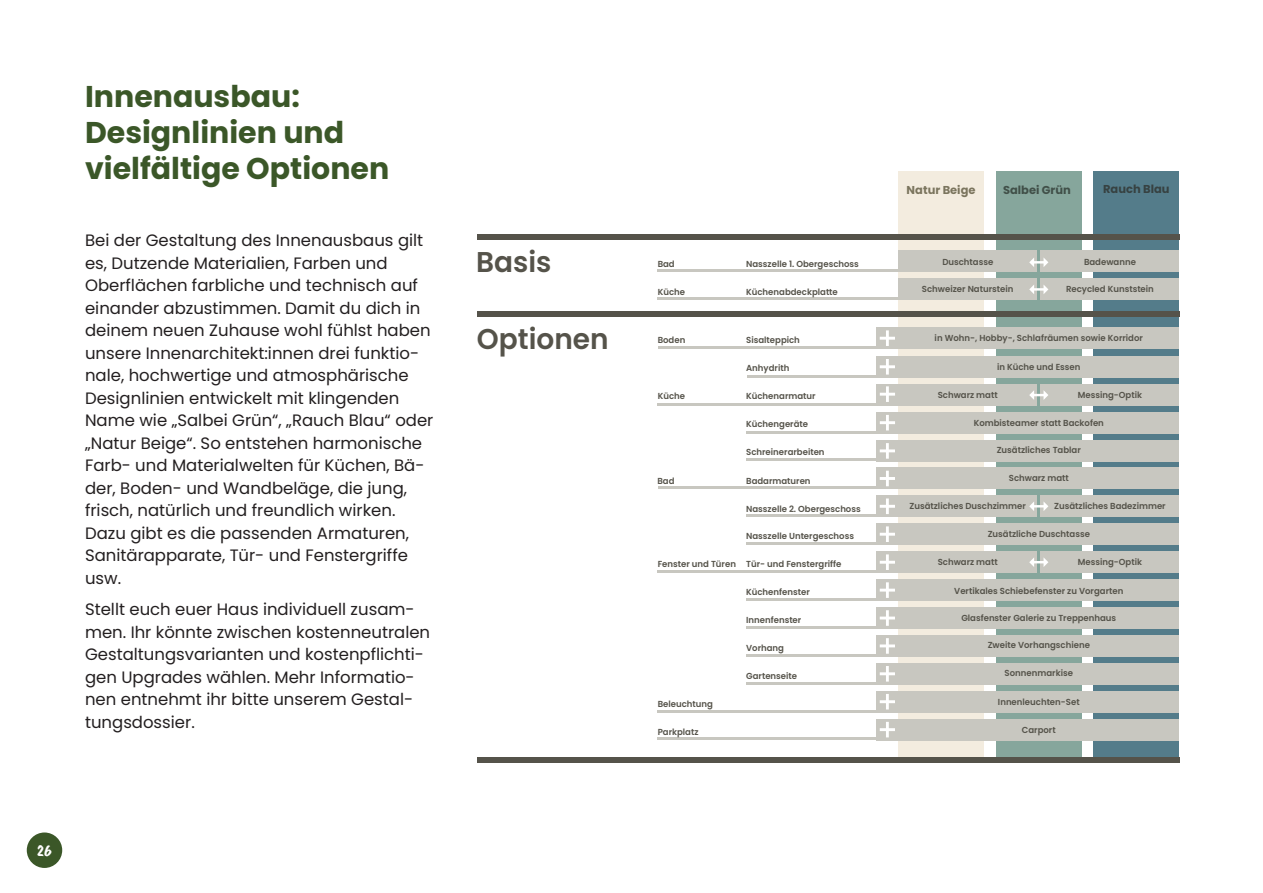
<style>
.page{position:relative;width:1263px;height:893px;background:#fff}
.page>*{position:absolute;margin:0;border:0;box-sizing:border-box;transform-origin:0 0}
.t1{font:700 30px/36px "Poppins";color:#3b5728}
.t2{font:600 28.65px "Poppins";color:#55534a}
.t3{font:16.5px/22.5px "Poppins";color:#231f20}
.t4{font:16.5px "Caveat Brush";color:#fff}
.t5{font:700 11.4px "Poppins";color:#7b755e}
.t6{font:700 11.4px "Poppins";color:#415049}
.t7{font:700 11.4px "Poppins";color:#374242}
.t8{font:600 8.7px "Poppins";color:#55534a}
</style>
<div class="page">
<div style="left:27px;top:832px;width:35px;height:36px;background:#3b5728;border-radius:50%"></div>
<div style="left:996px;top:171px;width:86px;height:589px;background:#86a69c"></div>
<div style="left:1093px;top:171px;width:86px;height:589px;background:#547c8a"></div>
<div style="left:898px;top:171px;width:86px;height:589px;background:#f3ecdf"></div>
<div style="left:876px;top:384px;width:161px;height:22px;background:#c8c7c0"></div>
<hr style="left:658px;top:403px;width:246px;height:3px;background:#c8c7c0">
<hr style="left:746px;top:430px;width:158px;height:3px;background:#c8c7c0">
<hr style="left:746px;top:458px;width:158px;height:3px;background:#c8c7c0">
<div style="left:1040px;top:384px;width:139px;height:22px;background:#c8c7c0"></div>
<div style="left:876px;top:412px;width:303px;height:21px;background:#c8c7c0"></div>
<div style="left:876px;top:440px;width:303px;height:21px;background:#c8c7c0"></div>
<div style="left:876px;top:356px;width:303px;height:22px;background:#c8c7c0"></div>
<hr style="left:747px;top:375px;width:158px;height:3px;background:#c8c7c0">
<svg style="left:880px;top:359px;width:15px;height:16px"></svg>
<div style="left:898px;top:251px;width:139px;height:21px;background:#c8c7c0"></div>
<hr style="left:658px;top:269px;width:257px;height:3px;background:#c8c7c0">
<div style="left:1040px;top:251px;width:139px;height:21px;background:#c8c7c0"></div>
<hr style="left:658px;top:297px;width:257px;height:3px;background:#c8c7c0">
<div style="left:898px;top:279px;width:139px;height:21px;background:#c8c7c0"></div>
<div style="left:1040px;top:279px;width:139px;height:21px;background:#c8c7c0"></div>
<div style="left:876px;top:495px;width:161px;height:22px;background:#c8c7c0"></div>
<div style="left:876px;top:468px;width:303px;height:21px;background:#c8c7c0"></div>
<hr style="left:658px;top:486px;width:272px;height:3px;background:#c8c7c0">
<hr style="left:746px;top:514px;width:184px;height:3px;background:#c8c7c0">
<hr style="left:746px;top:542px;width:184px;height:3px;background:#c8c7c0">
<div style="left:876px;top:523px;width:303px;height:22px;background:#c8c7c0"></div>
<div style="left:1040px;top:495px;width:139px;height:22px;background:#c8c7c0"></div>
<div style="left:876px;top:327px;width:303px;height:22px;background:#c8c7c0"></div>
<hr style="left:658px;top:346px;width:259px;height:3px;background:#c8c7c0">
<hr style="left:658px;top:570px;width:255px;height:3px;background:#c8c7c0">
<hr style="left:746px;top:598px;width:167px;height:3px;background:#c8c7c0">
<hr style="left:746px;top:626px;width:167px;height:3px;background:#c8c7c0">
<hr style="left:746px;top:654px;width:167px;height:3px;background:#c8c7c0">
<hr style="left:746px;top:682px;width:167px;height:3px;background:#c8c7c0">
<div style="left:1040px;top:551px;width:139px;height:22px;background:#c8c7c0"></div>
<div style="left:876px;top:579px;width:303px;height:22px;background:#c8c7c0"></div>
<div style="left:876px;top:607px;width:303px;height:22px;background:#c8c7c0"></div>
<div style="left:876px;top:635px;width:303px;height:22px;background:#c8c7c0"></div>
<div style="left:876px;top:663px;width:303px;height:22px;background:#c8c7c0"></div>
<div style="left:876px;top:551px;width:161px;height:22px;background:#c8c7c0"></div>
<div style="left:876px;top:691px;width:303px;height:21px;background:#c8c7c0"></div>
<hr style="left:658px;top:710px;width:255px;height:2px;background:#c8c7c0">
<div style="left:876px;top:719px;width:303px;height:21px;background:#c8c7c0"></div>
<hr style="left:658px;top:737px;width:255px;height:3px;background:#c8c7c0">
<svg style="left:1029px;top:390px;width:19px;height:10px"></svg>
<svg style="left:1029px;top:557px;width:19px;height:10px"></svg>
<svg style="left:1029px;top:502px;width:19px;height:9px"></svg>
<svg style="left:1029px;top:285px;width:19px;height:9px"></svg>
<svg style="left:1029px;top:258px;width:19px;height:9px"></svg>
<svg style="left:880px;top:415px;width:15px;height:15px"></svg>
<svg style="left:880px;top:443px;width:15px;height:16px"></svg>
<svg style="left:880px;top:471px;width:15px;height:15px"></svg>
<svg style="left:880px;top:498px;width:15px;height:16px"></svg>
<svg style="left:880px;top:526px;width:15px;height:16px"></svg>
<svg style="left:880px;top:330px;width:15px;height:16px"></svg>
<svg style="left:880px;top:386px;width:15px;height:16px"></svg>
<svg style="left:880px;top:582px;width:15px;height:16px"></svg>
<svg style="left:880px;top:610px;width:15px;height:16px"></svg>
<svg style="left:880px;top:638px;width:15px;height:16px"></svg>
<svg style="left:880px;top:666px;width:15px;height:16px"></svg>
<svg style="left:880px;top:694px;width:15px;height:15px"></svg>
<svg style="left:880px;top:722px;width:15px;height:15px"></svg>
<svg style="left:880px;top:554px;width:15px;height:16px"></svg>
<div style="left:477px;top:311px;width:702px;height:6px;background:#55534a"></div>
<div style="left:477px;top:234px;width:702px;height:6px;background:#55534a"></div>
<div style="left:477px;top:757px;width:702px;height:6px;background:#55534a"></div>
<h1 class="t1" style="left:85px;top:79px;width:306px">Innenausbau:<br>Designlinien und vielfältige Optionen</h1>
<p class="t3" style="left:85px;top:229px;width:350px">Bei der Gestaltung des Innenausbaus gilt es, Dutzende Materialien, Farben und Oberflächen farbliche und technisch auf einander abzustimmen. Damit du dich in deinem neuen Zuhause wohl fühlst haben unsere Innenarchitekt:innen drei funktio&shy;nale, hochwertige und atmosphärische Designlinien entwickelt mit klingenden Name wie „Salbei Grün“, „Rauch Blau“ oder „Natur Beige“. So entstehen harmonische Farb- und Materialwelten für Küchen, Bä&shy;der, Boden- und Wandbeläge, die jung, frisch, natürlich und freundlich wirken.<br>Dazu gibt es die passenden Armaturen, Sanitärapparate, Tür- und Fenstergriffe usw.</p>
<p class="t3" style="left:85px;top:598px;width:347px">Stellt euch euer Haus individuell zusam&shy;men. Ihr könnte zwischen kostenneutralen Gestaltungsvarianten und kostenpflichti&shy;gen Upgrades wählen. Mehr Informatio&shy;nen entnehmt ihr bitte unserem Gestal&shy;tungsdossier.</p>
<h2 class="t2" style="left:476px;top:242px;width:77px">Basis</h2>
<h2 class="t2" style="left:477px;top:318px;width:133px">Optionen</h2>
<p class="t4" style="left:37px;top:840px;width:16px">26</p>
<p class="t8" style="left:658px;top:258px;width:19px">Bad</p>
<p class="t8" style="left:658px;top:286px;width:29px">Küche</p>
<p class="t5" style="left:907px;top:182px;width:70px">Natur Beige</p>
<p class="t6" style="left:1003px;top:182px;width:69px">Salbei Grün</p>
<p class="t7" style="left:1103px;top:181px;width:68px">Rauch Blau</p>
<p class="t8" style="left:942px;top:256px;width:52px">Duschtasse</p>
<p class="t8" style="left:1084px;top:256px;width:53px">Badewanne</p>
<p class="t8" style="left:1066px;top:283px;width:89px">Recycled Kunststein</p>
<p class="t8" style="left:746px;top:258px;width:114px">Nasszelle 1. Obergeschoss</p>
<p class="t8" style="left:746px;top:286px;width:93px">Küchenabdeckplatte</p>
<p class="t8" style="left:922px;top:283px;width:93px">Schweizer Naturstein</p>
<p class="t8" style="left:658px;top:334px;width:29px">Boden</p>
<p class="t8" style="left:935px;top:332px;width:210px">in Wohn-, Hobby-, Schlafräumen sowie Korridor</p>
<p class="t8" style="left:746px;top:334px;width:55px">Sisalteppich</p>
<p class="t8" style="left:746px;top:362px;width:45px">Anhydrith</p>
<p class="t8" style="left:997px;top:361px;width:85px">in Küche und Essen</p>
<p class="t8" style="left:658px;top:390px;width:29px">Küche</p>
<p class="t8" style="left:746px;top:390px;width:71px">Küchenarmatur</p>
<p class="t8" style="left:938px;top:388px;width:62px">Schwarz matt</p>
<p class="t8" style="left:1078px;top:388px;width:66px">Messing-Optik</p>
<p class="t8" style="left:657px;top:475px;width:19px">Bad</p>
<p class="t8" style="left:746px;top:418px;width:63px">Küchengeräte</p>
<p class="t8" style="left:746px;top:446px;width:80px">Schreinerarbeiten</p>
<p class="t8" style="left:746px;top:475px;width:66px">Badarmaturen</p>
<p class="t8" style="left:974px;top:417px;width:132px">Kombisteamer statt Backofen</p>
<p class="t8" style="left:997px;top:444px;width:86px">Zusätzliches Tablar</p>
<p class="t8" style="left:1009px;top:472px;width:62px">Schwarz matt</p>
<p class="t8" style="left:746px;top:502px;width:116px">Nasszelle 2. Obergeschoss</p>
<p class="t8" style="left:909px;top:500px;width:118px">Zusätzliches Duschzimmer</p>
<p class="t8" style="left:1054px;top:500px;width:113px">Zusätzliches Badezimmer</p>
<p class="t8" style="left:746px;top:530px;width:109px">Nasszelle Untergeschoss</p>
<p class="t8" style="left:988px;top:528px;width:104px">Zusätzliche Duschtasse</p>
<p class="t8" style="left:658px;top:558px;width:185px">Fenster und Türen Tür- und Fenstergriffe</p>
<p class="t8" style="left:746px;top:586px;width:65px">Küchenfenster</p>
<p class="t8" style="left:938px;top:556px;width:62px">Schwarz matt</p>
<p class="t8" style="left:1078px;top:556px;width:66px">Messing-Optik</p>
<p class="t8" style="left:954px;top:585px;width:171px">Vertikales Schiebefenster zu Vorgarten</p>
<p class="t8" style="left:746px;top:614px;width:57px">Innenfenster</p>
<p class="t8" style="left:961px;top:611px;width:156px">Glasfenster Galerie zu Treppenhaus</p>
<p class="t8" style="left:746px;top:642px;width:39px">Vorhang</p>
<p class="t8" style="left:988px;top:639px;width:104px">Zweite Vorhangschiene</p>
<p class="t8" style="left:746px;top:670px;width:52px">Gartenseite</p>
<p class="t8" style="left:1005px;top:667px;width:70px">Sonnenmarkise</p>
<p class="t8" style="left:658px;top:698px;width:57px">Beleuchtung</p>
<p class="t8" style="left:658px;top:726px;width:42px">Parkplatz</p>
<p class="t8" style="left:998px;top:696px;width:83px">Innenleuchten-Set</p>
<p class="t8" style="left:1022px;top:724px;width:35px">Carport</p>
</div>
